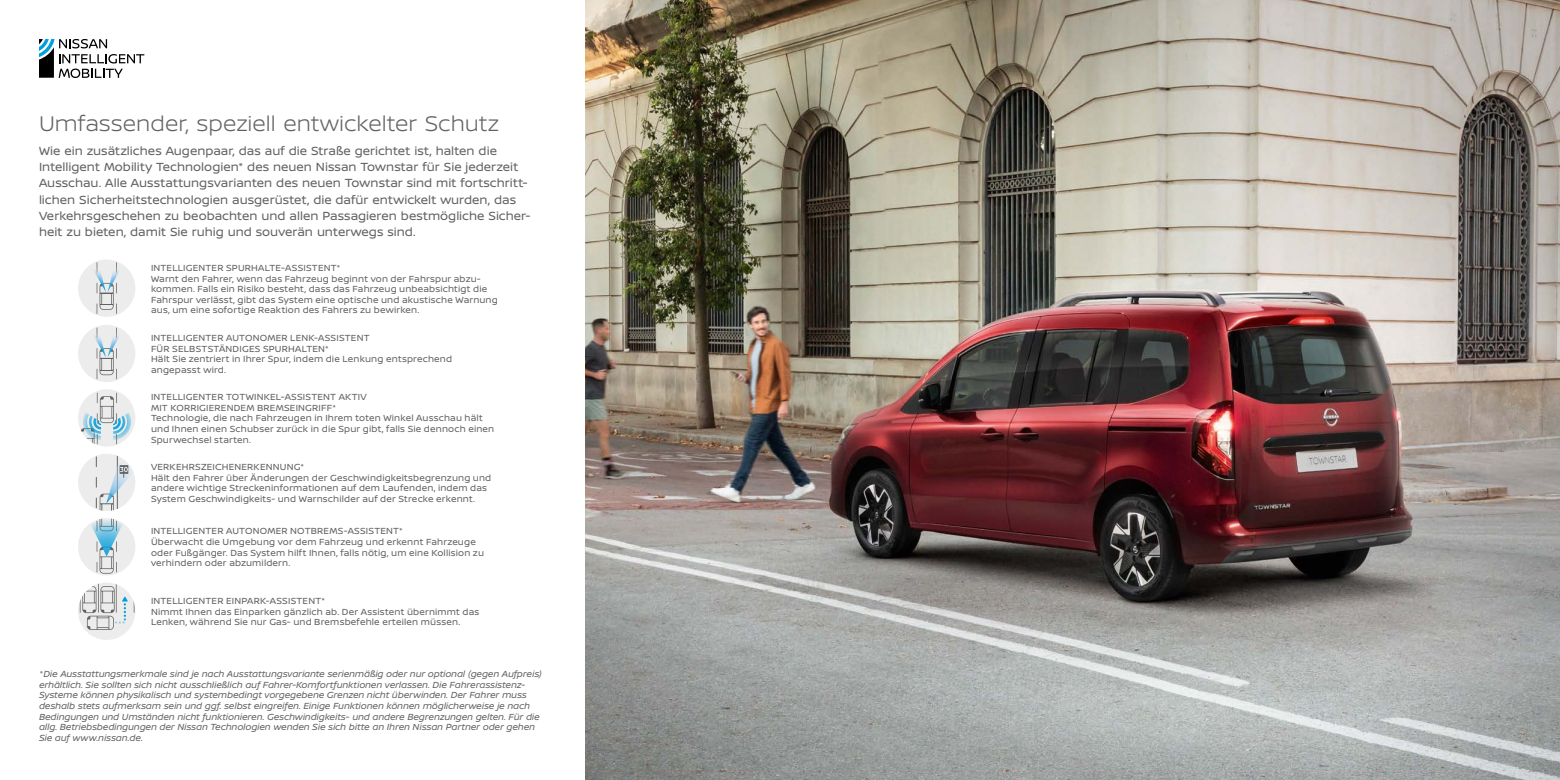
<style>
.page{position:relative;width:1560px;height:780px;background:#fff}
.page>*{position:absolute;margin:0;border:0;box-sizing:border-box;transform-origin:0 0}
.t1{font:300 22.5px "Nissan Brand";color:#626261}
.t2{font:12.5px/16.2px "Nissan Brand";color:#626261}
.t3{font:9.38px/10.6px "Nissan Brand";letter-spacing:.015em;color:#626261}
.t4{font:italic 9.38px/10.6px "Nissan Brand";letter-spacing:-.005em;color:#626261}
</style>
<div class="page">
<img style="left:585px;top:0;width:974px;height:780px">
<div style="left:78px;top:259px;width:57px;height:58px;background:#ececec;border-radius:50%"></div>
<svg style="left:90px;top:261px;width:32px;height:53px"></svg>
<div style="left:78px;top:325px;width:57px;height:57px;background:#ececec;border-radius:50%"></div>
<svg style="left:94px;top:327px;width:27px;height:52px"></svg>
<div style="left:78px;top:389px;width:57px;height:57px;background:#ececec;border-radius:50%"></div>
<svg style="left:81px;top:392px;width:53px;height:54px"></svg>
<div style="left:78px;top:453px;width:57px;height:58px;background:#ececec;border-radius:50%"></div>
<hr style="left:117px;top:454px;width:1px;height:55px;background:#626261">
<svg style="left:96px;top:457px;width:37px;height:54px"></svg>
<div style="left:78px;top:518px;width:57px;height:57px;background:#ececec;border-radius:50%"></div>
<svg style="left:91px;top:518px;width:32px;height:55px"></svg>
<div style="left:78px;top:582px;width:57px;height:58px;background:#ececec;border-radius:50%"></div>
<svg style="left:80px;top:582px;width:48px;height:47px"></svg>
<svg style="left:39px;top:39px;width:105px;height:39px"></svg>
<h1 class="t1" style="left:39px;top:108px;width:462px">Umfassender, speziell entwickelter Schutz</h1>
<p class="t2" style="left:39px;top:142px;width:492px">Wie ein zusätzliches Augenpaar, das auf die Straße gerichtet ist, halten die Intelligent Mobility Technologien* des neuen Nissan Townstar für Sie jederzeit Ausschau. Alle Ausstattungsvarianten des neuen Townstar sind mit fortschritt&shy;lichen Sicherheitstechnologien ausgerüstet, die dafür entwickelt wurden, das Verkehrsgeschehen zu beobachten und allen Passagieren bestmögliche Sicher&shy;heit zu bieten, damit Sie ruhig und souverän unterwegs sind.</p>
<p class="t3" style="left:151px;top:262px;width:348px">INTELLIGENTER SPURHALTE-ASSISTENT*<br>Warnt den Fahrer, wenn das Fahrzeug beginnt von der Fahrspur abzu&shy;kommen. Falls ein Risiko besteht, dass das Fahrzeug unbeabsichtigt die Fahrspur verlässt, gibt das System eine optische und akustische Warnung aus, um eine sofortige Reaktion des Fahrers zu bewirken.</p>
<p class="t3" style="left:151px;top:332px;width:302px">INTELLIGENTER AUTONOMER LENK-ASSISTENT<br>FÜR SELBSTSTÄNDIGES SPURHALTEN*<br>Hält Sie zentriert in Ihrer Spur, indem die Lenkung entsprechend angepasst wird.</p>
<p class="t3" style="left:151px;top:391px;width:345px">INTELLIGENTER TOTWINKEL-ASSISTENT AKTIV<br>MIT KORRIGIERENDEM BREMSEINGRIFF*<br>Technologie, die nach Fahrzeugen in Ihrem toten Winkel Ausschau hält und Ihnen einen Schubser zurück in die Spur gibt, falls Sie dennoch einen Spurwechsel starten.</p>
<p class="t3" style="left:151px;top:461px;width:342px">VERKEHRSZEICHENERKENNUNG*<br>Hält den Fahrer über Änderungen der Geschwindigkeitsbegrenzung und andere wichtige Streckeninformationen auf dem Laufenden, indem das System Geschwindigkeits- und Warnschilder auf der Strecke erkennt.</p>
<p class="t3" style="left:151px;top:525px;width:334px">INTELLIGENTER AUTONOMER NOTBREMS-ASSISTENT*<br>Überwacht die Umgebung vor dem Fahrzeug und erkennt Fahrzeuge oder Fußgänger. Das System hilft Ihnen, falls nötig, um eine Kollision zu verhindern oder abzumildern.</p>
<p class="t3" style="left:151px;top:595px;width:330px">INTELLIGENTER EINPARK-ASSISTENT*<br>Nimmt Ihnen das Einparken gänzlich ab. Der Assistent übernimmt das<br>Lenken, während Sie nur Gas- und Bremsbefehle erteilen müssen.</p>
<p class="t4" style="left:39px;top:668px;width:504px">*Die Ausstattungsmerkmale sind je nach Ausstattungsvariante serienmäßig oder nur optional (gegen Aufpreis) erhältlich. Sie sollten sich nicht ausschließlich auf Fahrer-Komfortfunktionen verlassen. Die Fahrerassistenz-Systeme können physikalisch und systembedingt vorgegebene Grenzen nicht überwinden. Der Fahrer muss deshalb stets aufmerksam sein und ggf. selbst eingreifen. Einige Funktionen können möglicherweise je nach Bedingungen und Umständen nicht funktionieren. Geschwindigkeits- und andere Begrenzungen gelten. Für die allg. Betriebsbedingungen der Nissan Technologien wenden Sie sich bitte an Ihren Nissan Partner oder gehen Sie auf www.nissan.de.</p>
</div>
